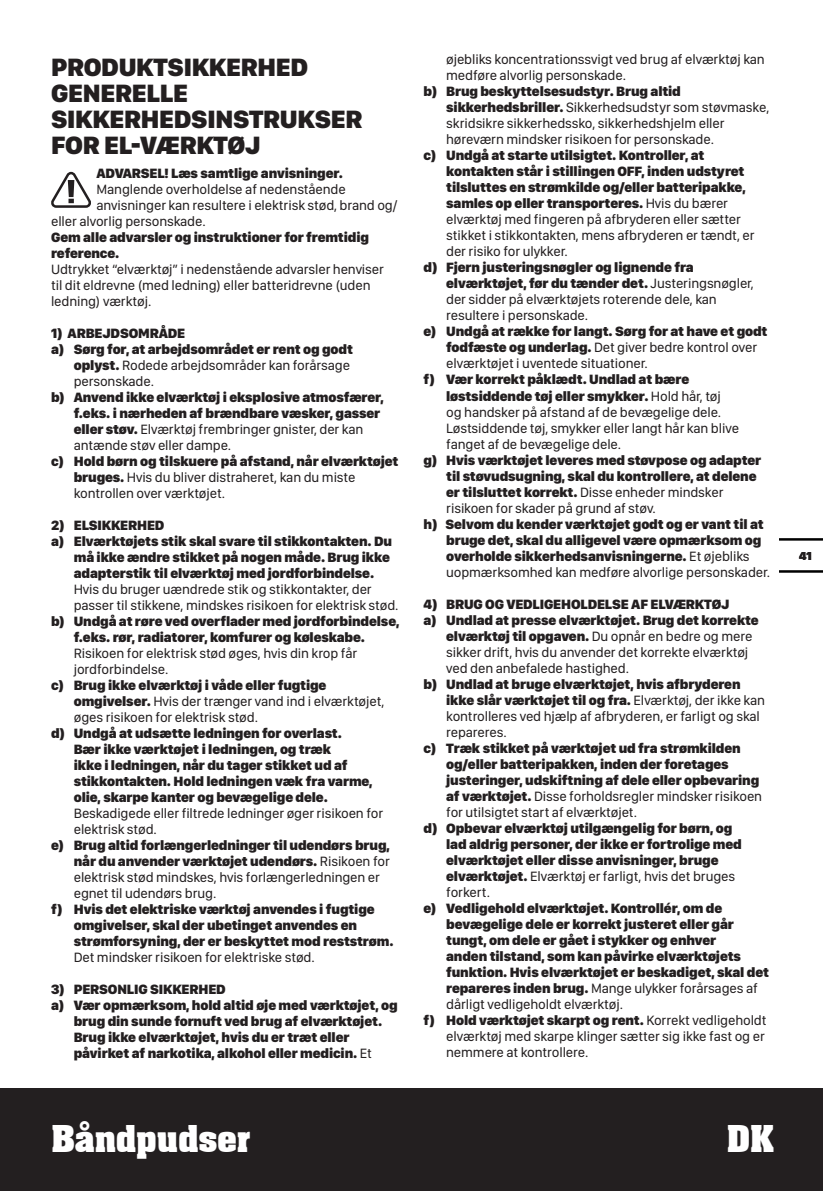
<style>
.page{position:relative;width:823px;height:1191px;background:#fff}
.page>*{position:absolute;margin:0;border:0;box-sizing:border-box;transform-origin:0 0}
.t1{font:700 36px "Aachen BT";letter-spacing:-.025em;color:#fff}
.t2{font:900 26px/26px "SF Compact Display";letter-spacing:-.01em;color:#231f20}
.t3{font:900 14px/16px "SF Compact Display";letter-spacing:-.01em;color:#231f20}
.t4{font:14px/16px "SF Compact Display";letter-spacing:-.01em;color:#231f20}
.t5{font:900 12px "SF Compact Display";color:#231f20}
.s1{font-weight:400}
.s2{font-weight:900}
</style>
<div class="page">
<div style="left:0;top:1089px;width:822px;height:102px;background:#231f20"></div>
<hr style="left:779px;top:570px;width:43px;height:2px;background:#000">
<hr style="left:779px;top:538px;width:43px;height:2px;background:#000">
<svg style="left:51px;top:172px;width:40px;height:36px"></svg>
<p class="t2" style="left:51px;top:53px;width:258px">PRODUKTSIKKERHED</p>
<p class="t2" style="left:51px;top:79px;width:312px">GENERELLE<br>SIKKERHEDSINSTRUKSER<br>FOR EL-VÆRKTØJ</p>
<p class="t3" style="left:96px;top:164px;width:248px">ADVARSEL! Læs samtlige anvisninger.</p>
<p class="t4" style="left:96px;top:180px;width:251px">Manglende overholdelse af nedenstående</p>
<p class="t4" style="left:96px;top:196px;width:302px">anvisninger kan resultere i elektrisk stød, brand og/</p>
<p class="t4" style="left:51px;top:212px;width:156px">eller alvorlig personskade.</p>
<p class="t3" style="left:51px;top:228px;width:319px">Gem alle advarsler og instruktioner for fremtidig reference.</p>
<p class="t4" style="left:51px;top:260px;width:334px">Udtrykket “elværktøj” i nedenstående advarsler henviser til dit eldrevne (med ledning) eller batteridrevne (uden ledning) værktøj.</p>
<p class="t3" style="left:51px;top:324px;width:135px">1) ARBEJDSOMRÅDE</p>
<p class="t3" style="left:74px;top:340px;width:280px;text-indent:-23px">a) Sørg for, at arbejdsområdet er rent og godt oplyst. <span class="s1">Rodede arbejdsområder kan forårsage personskade.</span></p>
<p class="t3" style="left:74px;top:388px;width:311px;text-indent:-23px">b) Anvend ikke elværktøj i eksplosive atmosfærer, f.eks. i nærheden af brændbare væsker, gasser eller støv. <span class="s1">Elværktøj frembringer gnister, der kan antænde støv eller dampe.</span></p>
<p class="t4" style="left:74px;top:452px;width:326px;text-indent:-23px"><span class="s2">c) Hold børn og tilskuere på afstand, når elværktøjet bruges.</span> Hvis du bliver distraheret, kan du miste kontrollen over værktøjet.</p>
<p class="t3" style="left:51px;top:516px;width:115px">2) ELSIKKERHED</p>
<p class="t3" style="left:74px;top:532px;width:326px;text-indent:-23px">a) Elværktøjets stik skal svare til stikkontakten. Du må ikke ændre stikket på nogen måde. Brug ikke adapterstik til elværktøj med jordforbindelse.<br><span class="s1">Hvis du bruger uændrede stik og stikkontakter, der passer til stikkene, mindskes risikoen for elektrisk stød.</span></p>
<p class="t3" style="left:74px;top:612px;width:327px;text-indent:-23px">b) Undgå at røre ved overflader med jordforbindelse, f.eks. rør, radiatorer, komfurer og køleskabe.<br><span class="s1">Risikoen for elektrisk stød øges, hvis din krop får jordforbindelse.</span></p>
<p class="t4" style="left:74px;top:676px;width:312px;text-indent:-23px"><span class="s2">c) Brug ikke elværktøj i våde eller fugtige omgivelser.</span> Hvis der trænger vand ind i elværktøjet, øges risikoen for elektrisk stød.</p>
<p class="t3" style="left:74px;top:724px;width:311px;text-indent:-23px">d) Undgå at udsætte ledningen for overlast.<br>Bær ikke værktøjet i ledningen, og træk<br>ikke i ledningen, når du tager stikket ud af stikkontakten. Hold ledningen væk fra varme, olie, skarpe kanter og bevægelige dele.<br><span class="s1">Beskadigede eller filtrede ledninger øger risikoen for elektrisk stød.</span></p>
<p class="t4" style="left:74px;top:836px;width:317px;text-indent:-23px"><span class="s2">e) Brug altid forlængerledninger til udendørs brug, når du anvender værktøjet udendørs.</span> Risikoen for elektrisk stød mindskes, hvis forlængerledningen er egnet til udendørs brug.</p>
<p class="t3" style="left:74px;top:900px;width:321px;text-indent:-23px">f) Hvis det elektriske værktøj anvendes i fugtige omgivelser, skal der ubetinget anvendes en strømforsyning, der er beskyttet mod reststrøm.<br><span class="s1">Det mindsker risikoen for elektriske stød.</span></p>
<p class="t3" style="left:51px;top:980px;width:176px">3) PERSONLIG SIKKERHED</p>
<p class="t3" style="left:74px;top:996px;width:325px;text-indent:-23px">a) Vær opmærksom, hold altid øje med værktøjet, og brug din sunde fornuft ved brug af elværktøjet.<br>Brug ikke elværktøjet, hvis du er træt eller påvirket af narkotika, alkohol eller medicin. <span class="s1">Et</span></p>
<p class="t4" style="left:446px;top:51px;width:320px">øjebliks koncentrationssvigt ved brug af elværktøj kan medføre alvorlig personskade.</p>
<p class="t4" style="left:446px;top:83px;width:324px;text-indent:-23px"><span class="s2">b) Brug beskyttelsesudstyr. Brug altid sikkerhedsbriller.</span> Sikkerhedsudstyr som støvmaske, skridsikre sikkerhedssko, sikkerhedshjelm eller høreværn mindsker risikoen for personskade.</p>
<p class="t3" style="left:446px;top:147px;width:310px;text-indent:-23px">c) Undgå at starte utilsigtet. Kontroller, at kontakten står i stillingen OFF, inden udstyret tilsluttes en strømkilde og/eller batteripakke, samles op eller transporteres. <span class="s1">Hvis du bærer elværktøj med fingeren på afbryderen eller sætter stikket i stikkontakten, mens afbryderen er tændt, er der risiko for ulykker.</span></p>
<p class="t4" style="left:446px;top:259px;width:309px;text-indent:-23px"><span class="s2">d) Fjern justeringsnøgler og lignende fra elværktøjet, før du tænder det.</span> Justeringsnøgler, der sidder på elværktøjets roterende dele, kan resultere i personskade.</p>
<p class="t3" style="left:446px;top:323px;width:323px;text-indent:-23px">e) Undgå at række for langt. Sørg for at have et godt fodfæste og underlag. <span class="s1">Det giver bedre kontrol over elværktøjet i uventede situationer.</span></p>
<p class="t4" style="left:446px;top:371px;width:294px;text-indent:-23px"><span class="s2">f) Vær korrekt påklædt. Undlad at bære løstsiddende tøj eller smykker.</span> Hold hår, tøj og handsker på afstand af de bevægelige dele.<br>Løstsiddende tøj, smykker eller langt hår kan blive fanget af de bevægelige dele.</p>
<p class="t3" style="left:446px;top:451px;width:316px;text-indent:-23px">g) Hvis værktøjet leveres med støvpose og adapter til støvudsugning, skal du kontrollere, at delene er tilsluttet korrekt. <span class="s1">Disse enheder mindsker risikoen for skader på grund af støv.</span></p>
<p class="t3" style="left:446px;top:515px;width:325px;text-indent:-23px">h) Selvom du kender værktøjet godt og er vant til at bruge det, skal du alligevel være opmærksom og overholde sikkerhedsanvisningerne. <span class="s1">Et øjebliks uopmærksomhed kan medføre alvorlige personskader.</span></p>
<p class="t3" style="left:423px;top:595px;width:307px">4) BRUG OG VEDLIGEHOLDELSE AF ELVÆRKTØJ</p>
<p class="t4" style="left:446px;top:611px;width:314px;text-indent:-23px"><span class="s2">a) Undlad at presse elværktøjet. Brug det korrekte elværktøj til opgaven.</span> Du opnår en bedre og mere sikker drift, hvis du anvender det korrekte elværktøj ved den anbefalede hastighed.</p>
<p class="t4" style="left:446px;top:675px;width:320px;text-indent:-23px"><span class="s2">b) Undlad at bruge elværktøjet, hvis afbryderen ikke slår værktøjet til og fra.</span> Elværktøj, der ikke kan kontrolleres ved hjælp af afbryderen, er farligt og skal repareres.</p>
<p class="t3" style="left:446px;top:739px;width:317px;text-indent:-23px">c) Træk stikket på værktøjet ud fra strømkilden og/eller batteripakken, inden der foretages justeringer, udskiftning af dele eller opbevaring af værktøjet. <span class="s1">Disse forholdsregler mindsker risikoen for utilsigtet start af elværktøjet.</span></p>
<p class="t3" style="left:446px;top:819px;width:297px;text-indent:-23px">d) Opbevar elværktøj utilgængelig for børn, og lad aldrig personer, der ikke er fortrolige med elværktøjet eller disse anvisninger, bruge elværktøjet. <span class="s1">Elværktøj er farligt, hvis det bruges forkert.</span></p>
<p class="t3" style="left:446px;top:899px;width:324px;text-indent:-23px">e) Vedligehold elværktøjet. Kontrollér, om de bevægelige dele er korrekt justeret eller går tungt, om dele er gået i stykker og enhver<br>anden tilstand, som kan påvirke elværktøjets funktion. Hvis elværktøjet er beskadiget, skal det repareres inden brug. <span class="s1">Mange ulykker forårsages af dårligt vedligeholdt elværktøj.</span></p>
<p class="t4" style="left:446px;top:1011px;width:321px;text-indent:-23px"><span class="s2">f) Hold værktøjet skarpt og rent.</span> Korrekt vedligeholdt elværktøj med skarpe klinger sætter sig ikke fast og er nemmere at kontrollere.</p>
<h1 class="t1" style="left:51px;top:1116px;width:201px">Båndpudser</h1>
<h1 class="t1" style="left:726px;top:1116px;width:49px">DK</h1>
<p class="t5" style="left:798px;top:548px;width:14px">41</p>
</div>
